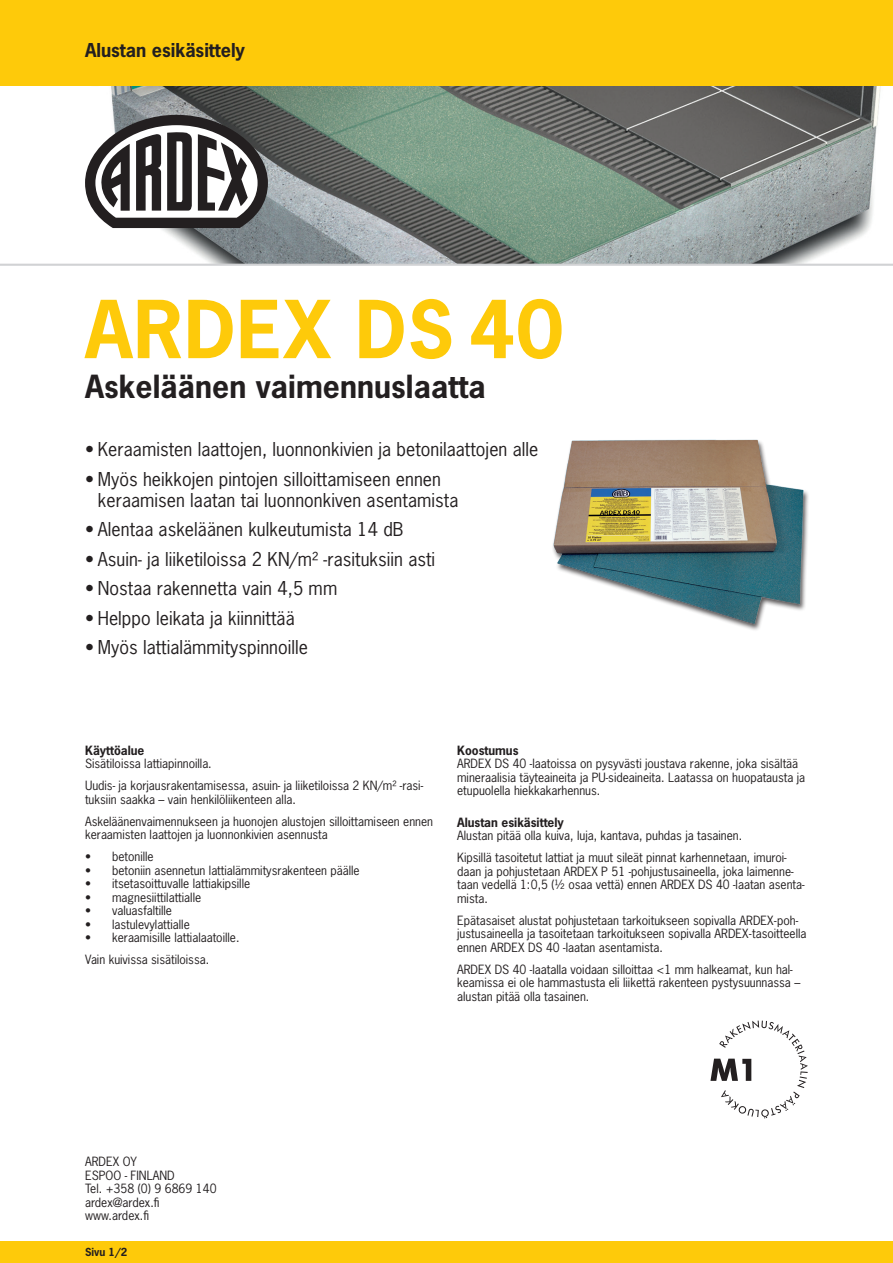
<style>
.page{position:relative;width:893px;height:1263px;background:#fff}
.page>*{position:absolute;margin:0;border:0;box-sizing:border-box;transform-origin:0 0}
.t1{font:700 75px "News Gothic Std";letter-spacing:.015em;color:#feca0a}
.t2{font:700 30px "News Gothic Std";letter-spacing:.005em;color:#231f20}
.t3{font:18px/21px "News Gothic Std";letter-spacing:.005em;color:#231f20}
.t4{font:700 18px "News Gothic Std";color:#231f20}
.t5{font:12px/13.5px "News Gothic Std";color:#231f20}
.t6{font:700 12px "News Gothic Std";color:#231f20}
.t7{font:700 10.5px "News Gothic Std";color:#231f20}
</style>
<div class="page">
<svg style="left:0;top:85px;width:893px;height:181px"></svg>
<div style="left:0;top:0;width:893px;height:85px;background:#feca0a"></div>
<div style="left:0;top:1242px;width:893px;height:21px;background:#feca0a"></div>
<svg style="left:710px;top:1020px;width:98px;height:98px"></svg>
<img style="left:553px;top:439px;width:255px;height:189px">
<svg style="left:85px;top:115px;width:183px;height:113px"></svg>
<h3 class="t4" style="left:85px;top:38px;width:162px">Alustan esikäsittely</h3>
<h1 class="t1" style="left:85px;top:280px;width:480px">ARDEX DS 40</h1>
<h2 class="t2" style="left:85px;top:366px;width:402px">Askeläänen vaimennuslaatta</h2>
<h3 class="t3" style="left:85px;top:439px;width:455px">• Keraamisten laattojen, luonnonkivien ja betonilaattojen alle</h3>
<h3 class="t3" style="left:98px;top:468px;width:362px;text-indent:-13px">• Myös heikkojen pintojen silloittamiseen ennen keraamisen laatan tai luonnonkiven asentamista</h3>
<h3 class="t3" style="left:85px;top:519px;width:320px">• Alentaa askeläänen kulkeutumista 14 dB</h3>
<h3 class="t3" style="left:85px;top:548px;width:352px">• Asuin- ja liiketiloissa 2 KN/m² -rasituksiin asti</h3>
<h3 class="t3" style="left:85px;top:578px;width:254px">• Nostaa rakennetta vain 4,5 mm</h3>
<h3 class="t3" style="left:85px;top:607px;width:211px">• Helppo leikata ja kiinnittää</h3>
<h3 class="t3" style="left:85px;top:637px;width:225px">• Myös lattialämmityspinnoille</h3>
<p class="t6" style="left:85px;top:742px;width:61px">Käyttöalue</p>
<p class="t5" style="left:85px;top:753px;width:340px;line-height:22px">Sisätiloissa lattiapinnoilla.<br>Uudis- ja korjausrakentamisessa, asuin- ja liiketiloissa 2 KN/m² -rasi-</p>
<p class="t5" style="left:85px;top:788px;width:350px;line-height:22px">tuksiin saakka – vain henkilöliikenteen alla.<br>Askeläänenvaimennukseen ja huonojen alustojen silloittamiseen ennen</p>
<p class="t5" style="left:85px;top:828px;width:244px">keraamisten laattojen ja luonnonkivien asennusta</p>
<p class="t5" style="left:85px;top:850px;width:70px">• betonille</p>
<p class="t5" style="left:85px;top:863px;width:276px">• betoniin asennetun lattialämmitysrakenteen päälle</p>
<p class="t5" style="left:85px;top:877px;width:167px">• itsetasoittuvalle lattiakipsille</p>
<p class="t5" style="left:85px;top:890px;width:118px">• magnesiittilattialle</p>
<p class="t5" style="left:85px;top:904px;width:89px">• valuasfaltille</p>
<p class="t5" style="left:85px;top:917px;width:106px">• lastulevylattialle</p>
<p class="t5" style="left:85px;top:927px;width:156px;line-height:22px">• keraamisille lattialaatoille.<br>Vain kuivissa sisätiloissa.</p>
<p class="t6" style="left:457px;top:742px;width:63px">Koostumus</p>
<p class="t5" style="left:457px;top:757px;width:350px">ARDEX DS 40 -laatoissa on pysyvästi joustava rakenne, joka sisältää mineraalisia täyteaineita ja PU-sideaineita. Laatassa on huopatausta ja etupuolella hiekkakarhennus.</p>
<p class="t6" style="left:457px;top:814px;width:108px">Alustan esikäsittely</p>
<p class="t5" style="left:457px;top:824px;width:331px;line-height:22px">Alustan pitää olla kuiva, luja, kantava, puhdas ja tasainen.<br>Kipsillä tasoitetut lattiat ja muut sileät pinnat karhennetaan, imuroi-</p>
<p class="t5" style="left:457px;top:864px;width:349px">daan ja pohjustetaan ARDEX P 51 -pohjustusaineella, joka laimenne&shy;taan vedellä 1:0,5 (½ osaa vettä) ennen ARDEX DS 40 -laatan asenta&shy;mista.</p>
<p class="t5" style="left:457px;top:913px;width:351px">Epätasaiset alustat pohjustetaan tarkoitukseen sopivalla ARDEX-poh&shy;justusaineella ja tasoitetaan tarkoitukseen sopivalla ARDEX-tasoitteella ennen ARDEX DS 40 -laatan asentamista.</p>
<p class="t5" style="left:457px;top:962px;width:345px">ARDEX DS 40 -laatalla voidaan silloittaa &lt;1 mm halkeamat, kun hal&shy;keamissa ei ole hammastusta eli liikettä rakenteen pystysuunnassa – alustan pitää olla tasainen.</p>
<p class="t5" style="left:85px;top:1155px;width:133px">ARDEX OY<br>ESPOO - FINLAND<br>Tel. +358 (0) 9 6869 140 ardex@ardex.fi www.ardex.fi</p>
<p class="t7" style="left:85px;top:1245px;width:44px">Sivu 1/2</p>
</div>
